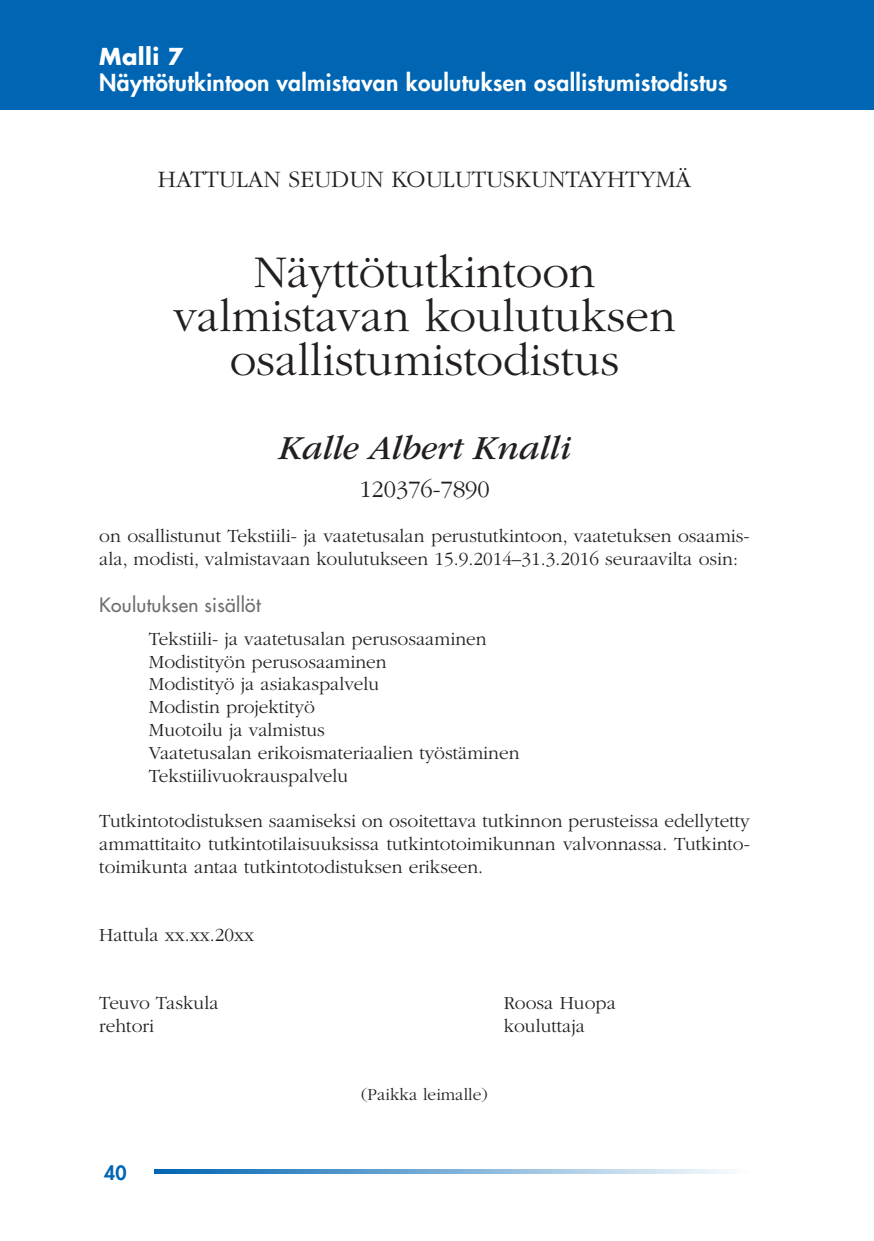
<style>
.page{position:relative;width:874px;height:1241px;background:#fff}
.page>*{position:absolute;margin:0;border:0;box-sizing:border-box;transform-origin:0 0}
.t1{font:300 47.25px/43.8px "ITC Garamond Std";color:#231f20;text-align:center}
.t2{font:italic 35px "ITC Garamond Std";color:#231f20}
.t3{font:300 24.5px "ITC Garamond Std";color:#231f20}
.t4{font:800 22.75px "Futura Std";letter-spacing:.015em;color:#fff}
.t5{font:700 22.75px "Futura Std";letter-spacing:.015em;color:#fff}
.t6{font:300 19.25px/22.8px "ITC Garamond Std";color:#231f20}
.t7{font:500 19.25px "Futura Std";letter-spacing:.015em;color:#6d6f71}
.t8{font:800 19.25px "Futura Std";color:#0066b3}
.t9{font:300 17.5px "ITC Garamond Std";color:#231f20}
</style>
<div class="page">
<div style="left:0;top:0;width:873px;height:109px;background:#0066b3"></div>
<svg style="left:154px;top:1169px;width:575px;height:5px;background:#79aed6"></svg>
<p class="t5" style="left:99px;top:41px;width:85px">Malli 7</p>
<p class="t4" style="left:99px;top:68px;width:629px">Näyttötutkintoon valmistavan koulutuksen osallistumistodistus</p>
<p class="t3" style="left:158px;top:166px;width:534px">HATTULAN SEUDUN KOULUTUSKUNTAYHTYMÄ</p>
<h1 class="t1" style="left:173px;top:251px;width:503px">Näyttötutkintoon valmistavan koulutuksen osallistumistodistus</h1>
<h2 class="t2" style="left:278px;top:428px;width:294px">Kalle Albert Knalli</h2>
<p class="t3" style="left:359px;top:475px;width:132px">120376-7890</p>
<p class="t6" style="left:99px;top:525px;width:651px">on osallistunut Tekstiili- ja vaatetusalan perustutkintoon, vaatetuksen osaamis&shy;ala, modisti, valmistavaan koulutukseen 15.9.2014–31.3.2016 seuraavilta osin:</p>
<p class="t7" style="left:99px;top:593px;width:163px">Koulutuksen sisällöt</p>
<p class="t6" style="left:149px;top:627px;width:372px">Tekstiili- ja vaatetusalan perusosaaminen<br>Modistityön perusosaaminen<br>Modistityö ja asiakaspalvelu<br>Modistin projektityö<br>Muotoilu ja valmistus<br>Vaatetusalan erikoismateriaalien työstäminen<br>Tekstiilivuokrauspalvelu</p>
<p class="t6" style="left:99px;top:809px;width:651px;text-align:justify">Tutkintotodistuksen saamiseksi on osoitettava tutkinnon perusteissa edellytetty ammattitaito tutkintotilaisuuksissa tutkintotoimikunnan valvonnassa. Tutkinto&shy;toimikunta antaa tutkintotodistuksen erikseen.</p>
<p class="t6" style="left:99px;top:923px;width:156px">Hattula xx.xx.20xx</p>
<p class="t6" style="left:99px;top:991px;width:121px">Teuvo Taskula</p>
<p class="t6" style="left:503px;top:991px;width:113px">Roosa Huopa</p>
<p class="t6" style="left:99px;top:1014px;width:56px">rehtori</p>
<p class="t6" style="left:503px;top:1014px;width:82px">kouluttaja</p>
<p class="t8" style="left:104px;top:1160px;width:24px">40</p>
<p class="t9" style="left:361px;top:1085px;width:128px">(Paikka leimalle)</p>
</div>
